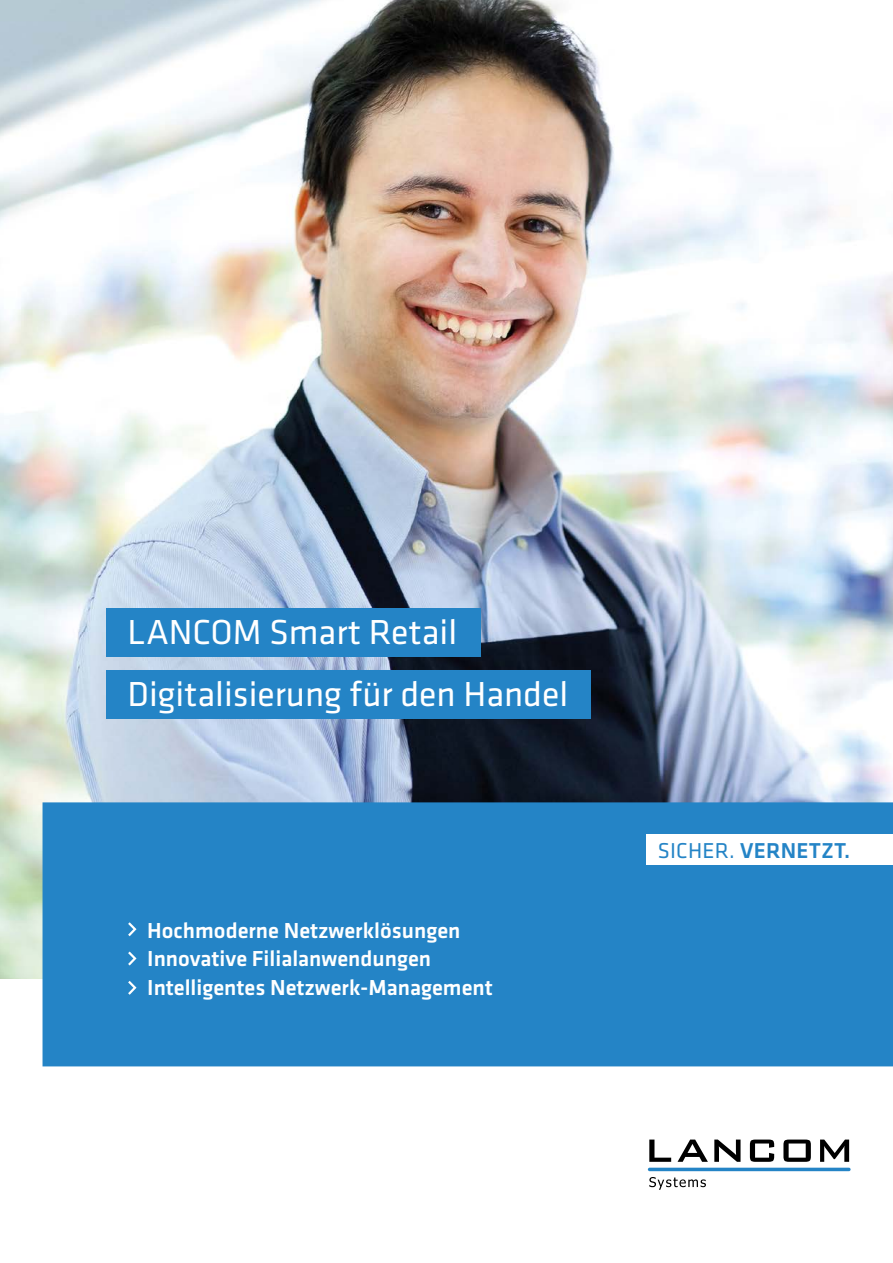
<style>
.page{position:relative;width:893px;height:1263px;background:#fff}
.page>*{position:absolute;margin:0;border:0;box-sizing:border-box;transform-origin:0 0}
.t1{font:36px "Klavika Basic";color:#fff}
.t2{font:500 22.5px/28.5px "Klavika Basic";color:#fff}
.t3{font:500 22.35px "Klavika Basic";letter-spacing:.01em;color:#2484c6}
.s1{font-weight:400}
</style>
<div class="page">
<img style="left:0;top:0;width:893px;height:978px">
<div style="left:43px;top:802px;width:850px;height:264px;background:#2484c6"></div>
<svg style="left:649px;top:1139px;width:22px;height:23px"></svg>
<svg style="left:677px;top:1139px;width:31px;height:23px"></svg>
<svg style="left:714px;top:1139px;width:26px;height:23px"></svg>
<svg style="left:750px;top:1139px;width:24px;height:23px"></svg>
<svg style="left:783px;top:1139px;width:28px;height:23px"></svg>
<svg style="left:820px;top:1139px;width:29px;height:23px"></svg>
<svg style="left:649px;top:1177px;width:57px;height:13px"></svg>
<hr style="left:648px;top:1168px;width:203px;height:3px;background:#2484c6;border-radius:2px">
<div style="left:106px;top:670px;width:485px;height:49px;background:#2484c6"></div>
<div style="left:106px;top:608px;width:374px;height:49px;background:#2484c6"></div>
<svg style="left:128px;top:922px;width:9px;height:14px"></svg>
<svg style="left:128px;top:951px;width:9px;height:14px"></svg>
<svg style="left:128px;top:981px;width:9px;height:14px"></svg>
<div style="left:646px;top:834px;width:247px;height:30px;background:#fff"></div>
<h1 class="t1" style="left:128px;top:608px;width:331px">LANCOM Smart Retail</h1>
<h1 class="t1" style="left:128px;top:670px;width:442px">Digitalisierung für den Handel</h1>
<p class="t2" style="left:147px;top:915px;width:347px">Hochmoderne Netzwerklösungen<br>Innovative Filialanwendungen<br>Intelligentes Netzwerk-Management</p>
<p class="t3" style="left:658px;top:835px;width:194px"><span class="s1">SICHER.</span> VERNETZT.</p>
</div>
